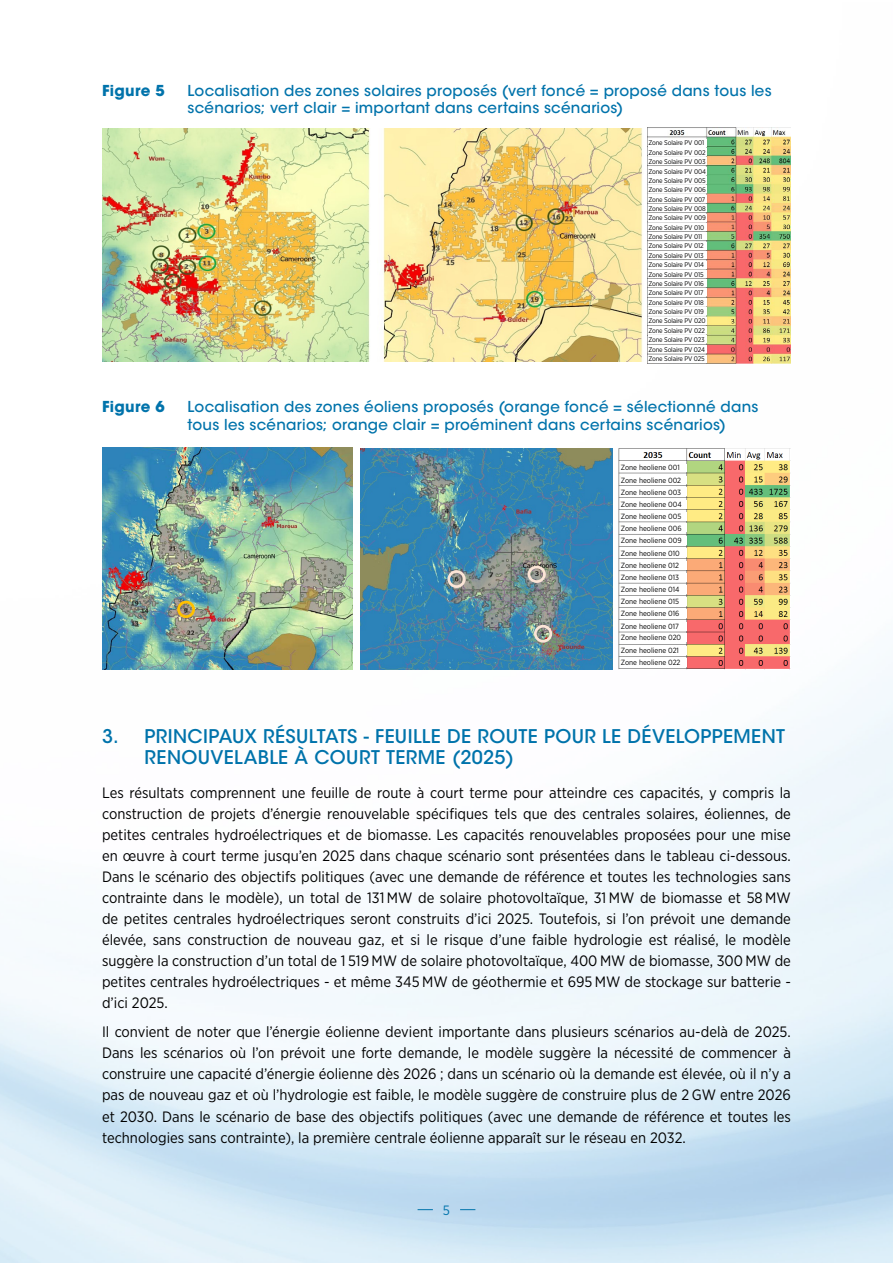
<style>
.page{position:relative;width:893px;height:1263px;background:#fff}
.page>*{position:absolute;margin:0;border:0;box-sizing:border-box;transform-origin:0 0}
.t1{font:500 18.75px/21px "ITC Avant Garde Std";letter-spacing:.02em;color:#0073ab}
.t2{font:15px/21px "Gotham Narrow";color:#000;text-align:justify}
.t3{font:500 15px/16.5px "ITC Avant Garde Std";letter-spacing:.02em;color:#0073ab}
.t4{font:700 15px "ITC Avant Garde Std";letter-spacing:.025em;color:#0073ab}
.t5{font:13.5px "Gotham Narrow";color:#0073ab}
.t6{font:7.5px/12.3px "Gotham Narrow";color:#000}
.t7{font:6.75px/9.4px "Gotham Narrow";letter-spacing:-.02em;color:#000;text-align:justify}
</style>
<div class="page">
<img style="left:0;top:127px;width:893px;height:1136px">
<svg style="left:418px;top:1209px;width:15px;height:1px"></svg>
<svg style="left:460px;top:1209px;width:15px;height:1px"></svg>
<img style="left:102px;top:128px;width:541px;height:234px">
<img style="left:648px;top:128px;width:143px;height:236px">
<img style="left:102px;top:447px;width:250px;height:222px">
<div style="left:177px;top:601px;width:18px;height:17px;border:3px solid #ffc000;border-radius:50%"></div>
<img style="left:360px;top:448px;width:252px;height:221px">
<div style="left:534px;top:625px;width:18px;height:18px;border:3px solid #fbe5d6;border-radius:50%"></div>
<div style="left:528px;top:566px;width:18px;height:17px;border:3px solid #fbe5d6;border-radius:50%"></div>
<div style="left:447px;top:570px;width:19px;height:18px;border:3px solid #fbe5d6;border-radius:50%"></div>
<img style="left:619px;top:448px;width:172px;height:221px">
<div style="left:621px;top:464px;width:65px;height:7px;background:#fff"></div>
<div style="left:649px;top:139px;width:58px;height:7px;background:#fff"></div>
<div style="left:649px;top:149px;width:58px;height:7px;background:#fff"></div>
<div style="left:649px;top:158px;width:58px;height:7px;background:#fff"></div>
<div style="left:649px;top:167px;width:58px;height:7px;background:#fff"></div>
<div style="left:649px;top:176px;width:58px;height:7px;background:#fff"></div>
<div style="left:649px;top:186px;width:58px;height:7px;background:#fff"></div>
<div style="left:649px;top:196px;width:58px;height:7px;background:#fff"></div>
<div style="left:649px;top:204px;width:58px;height:7px;background:#fff"></div>
<div style="left:649px;top:214px;width:58px;height:7px;background:#fff"></div>
<div style="left:649px;top:223px;width:58px;height:8px;background:#fff"></div>
<div style="left:649px;top:233px;width:58px;height:7px;background:#fff"></div>
<div style="left:649px;top:242px;width:58px;height:7px;background:#fff"></div>
<div style="left:649px;top:252px;width:58px;height:7px;background:#fff"></div>
<div style="left:649px;top:261px;width:58px;height:7px;background:#fff"></div>
<div style="left:649px;top:270px;width:58px;height:8px;background:#fff"></div>
<div style="left:649px;top:280px;width:58px;height:7px;background:#fff"></div>
<div style="left:649px;top:289px;width:58px;height:7px;background:#fff"></div>
<div style="left:649px;top:298px;width:58px;height:7px;background:#fff"></div>
<div style="left:649px;top:308px;width:58px;height:7px;background:#fff"></div>
<div style="left:649px;top:317px;width:58px;height:7px;background:#fff"></div>
<div style="left:649px;top:326px;width:58px;height:7px;background:#fff"></div>
<div style="left:649px;top:335px;width:58px;height:7px;background:#fff"></div>
<div style="left:648px;top:335px;width:58px;height:8px;background:#fff"></div>
<div style="left:648px;top:345px;width:58px;height:7px;background:#fff"></div>
<div style="left:648px;top:355px;width:58px;height:7px;background:#fff"></div>
<div style="left:621px;top:476px;width:65px;height:8px;background:#fff"></div>
<div style="left:621px;top:488px;width:65px;height:8px;background:#fff"></div>
<div style="left:621px;top:500px;width:65px;height:9px;background:#fff"></div>
<div style="left:621px;top:512px;width:65px;height:8px;background:#fff"></div>
<div style="left:621px;top:524px;width:65px;height:8px;background:#fff"></div>
<div style="left:621px;top:536px;width:65px;height:9px;background:#fff"></div>
<div style="left:621px;top:549px;width:65px;height:8px;background:#fff"></div>
<div style="left:621px;top:561px;width:65px;height:9px;background:#fff"></div>
<div style="left:621px;top:573px;width:65px;height:8px;background:#fff"></div>
<div style="left:621px;top:585px;width:65px;height:8px;background:#fff"></div>
<div style="left:621px;top:597px;width:65px;height:8px;background:#fff"></div>
<div style="left:621px;top:610px;width:65px;height:8px;background:#fff"></div>
<div style="left:621px;top:622px;width:65px;height:8px;background:#fff"></div>
<div style="left:621px;top:634px;width:65px;height:8px;background:#fff"></div>
<div style="left:621px;top:646px;width:65px;height:8px;background:#fff"></div>
<div style="left:621px;top:658px;width:65px;height:9px;background:#fff"></div>
<p class="t4" style="left:102px;top:81px;width:64px">Figure 5</p>
<p class="t3" style="left:188px;top:83px;width:586px">Localisation des zones solaires proposés (vert foncé = proposé dans tous les scénarios; vert clair = important dans certains scénarios)</p>
<p class="t7" style="left:649px;top:138px;width:58px;text-align:left">Zone Solaire PV 001<br>Zone Solaire PV 002<br>Zone Solaire PV 003</p>
<p class="t7" style="left:649px;top:166px;width:59px">Zone Solaire PV 004<br>Zone Solaire PV 005<br>Zone Solaire PV 006<br>Zone Solaire PV 007</p>
<p class="t7" style="left:649px;top:203px;width:59px">Zone Solaire PV 008</p>
<p class="t7" style="left:649px;top:213px;width:59px">Zone Solaire PV 009</p>
<p class="t7" style="left:649px;top:222px;width:57px">Zone Solaire PV 010</p>
<p class="t7" style="left:649px;top:232px;width:55px">Zone Solaire PV 011</p>
<p class="t7" style="left:649px;top:241px;width:56px">Zone Solaire PV 012</p>
<p class="t7" style="left:649px;top:251px;width:56px">Zone Solaire PV 013</p>
<p class="t7" style="left:649px;top:260px;width:57px">Zone Solaire PV 014</p>
<p class="t7" style="left:649px;top:269px;width:57px">Zone Solaire PV 015</p>
<p class="t7" style="left:649px;top:279px;width:57px">Zone Solaire PV 016</p>
<p class="t7" style="left:649px;top:288px;width:56px">Zone Solaire PV 017</p>
<p class="t7" style="left:649px;top:297px;width:57px">Zone Solaire PV 018</p>
<p class="t7" style="left:649px;top:307px;width:57px">Zone Solaire PV 019</p>
<p class="t7" style="left:649px;top:316px;width:58px">Zone Solaire PV 020</p>
<p class="t7" style="left:649px;top:325px;width:58px">Zone Solaire PV 022</p>
<p class="t7" style="left:701px;top:334px;width:5px">3</p>
<p class="t7" style="left:648px;top:334px;width:59px;line-height:9.9px">Zone Solaire PV 020<br>Zone Solaire PV 024<br>Zone Solaire PV 025</p>
<p class="t4" style="left:102px;top:396px;width:64px">Figure 6</p>
<p class="t3" style="left:188px;top:397px;width:572px;line-height:18px">Localisation des zones éoliens proposés (orange foncé = sélectionné dans tous les scénarios; orange clair = proéminent dans certains scénarios)</p>
<p class="t6" style="left:621px;top:461px;width:60px">Zone heoliene 001</p>
<p class="t6" style="left:621px;top:474px;width:62px;text-align:justify">Zone heoliene 002<br>Zone heoliene 003<br>Zone heoliene 004</p>
<p class="t6" style="left:621px;top:510px;width:62px;line-height:11.9px">Zone heoliene 005<br>Zone heoliene 006</p>
<p class="t6" style="left:621px;top:534px;width:62px">Zone heoliene 009<br>Zone heoliene 010<br>Zone heoliene 012</p>
<p class="t6" style="left:621px;top:571px;width:60px;text-align:justify">Zone heoliene 013<br>Zone heoliene 014<br>Zone heoliene 015<br>Zone heoliene 016<br>Zone heoliene 017</p>
<p class="t6" style="left:621px;top:631px;width:62px">Zone heoliene 020<br>Zone heoliene 021<br>Zone heoliene 022</p>
<p class="t1" style="left:145px;top:726px;width:642px;text-indent:-43px">3. PRINCIPAUX RÉSULTATS - FEUILLE DE ROUTE POUR LE DÉVELOPPEMENT<br>RENOUVELABLE À COURT TERME (2025)</p>
<p class="t2" style="left:102px;top:782px;width:690px">Les résultats comprennent une feuille de route à court terme pour atteindre ces capacités, y compris la construction de projets d’énergie renouvelable spécifiques tels que des centrales solaires, éoliennes, de petites centrales hydroélectriques et de biomasse. Les capacités renouvelables proposées pour une mise en œuvre à court terme jusqu’en 2025 dans chaque scénario sont présentées dans le tableau ci-dessous.<br>Dans le scénario des objectifs politiques (avec une demande de référence et toutes les technologies sans contrainte dans le modèle), un total de 131 MW de solaire photovoltaïque, 31 MW de biomasse et 58 MW de petites centrales hydroélectriques seront construits d’ici 2025. Toutefois, si l’on prévoit une demande élevée, sans construction de nouveau gaz, et si le risque d’une faible hydrologie est réalisé, le modèle suggère la construction d’un total de 1 519 MW de solaire photovoltaïque, 400 MW de biomasse, 300 MW de petites centrales hydroélectriques - et même 345 MW de géothermie et 695 MW de stockage sur batterie - d’ici 2025.</p>
<p class="t2" style="left:102px;top:1021px;width:690px">Il convient de noter que l’énergie éolienne devient importante dans plusieurs scénarios au-delà de 2025.<br>Dans les scénarios où l’on prévoit une forte demande, le modèle suggère la nécessité de commencer à construire une capacité d’énergie éolienne dès 2026 ; dans un scénario où la demande est élevée, où il n’y a pas de nouveau gaz et où l’hydrologie est faible, le modèle suggère de construire plus de 2 GW entre 2026 et 2030. Dans le scénario de base des objectifs politiques (avec une demande de référence et toutes les technologies sans contrainte), la première centrale éolienne apparaît sur le réseau en 2032.</p>
<p class="t5" style="left:443px;top:1201px;width:9px">5</p>
</div>
